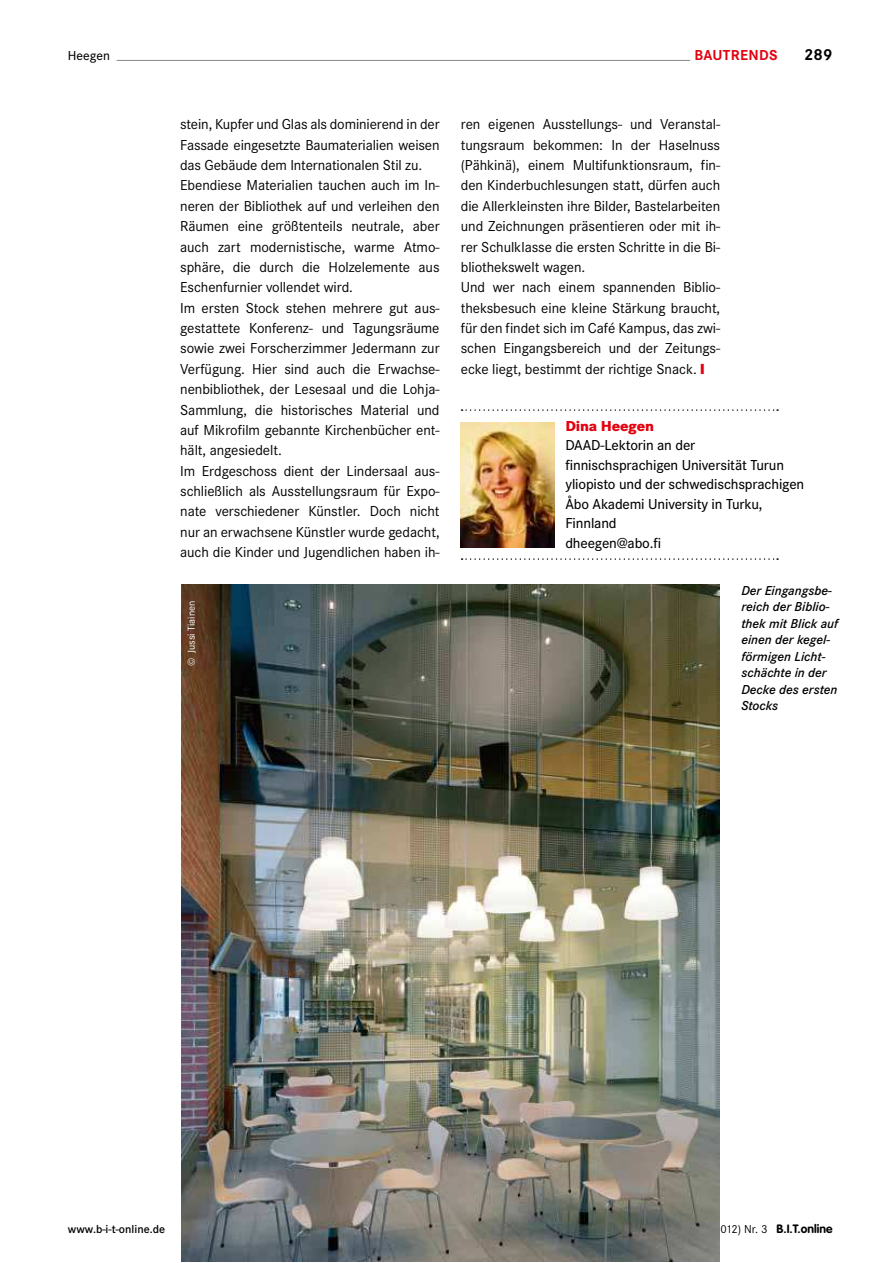
<style>
.page{position:relative;width:893px;height:1263px;background:#fff}
.page>*{position:absolute;margin:0;border:0;box-sizing:border-box;transform-origin:0 0}
.t1{font:700 16.5px "Corporate S";color:#000}
.t2{font:15px/20.4px "Corporate S";letter-spacing:-.005em;color:#000}
.t3{font:500 15px/19.5px "Corporate S";letter-spacing:-.01em;color:#000}
.t4{font:800 15px "Corporate S";letter-spacing:-.01em;color:#e3000f}
.t5{font:700 15px "Corporate S";letter-spacing:.025em;color:#e3000f}
.t6{font:italic 600 13.5px/16.5px "Corporate S";color:#000}
.t7{font:500 13.5px "Corporate S";color:#000}
.t8{font:12px "Corporate S";letter-spacing:-.055em;color:#000}
.t9{font:600 12px "Corporate S";color:#000}
.t10{font:10.5px "Corporate S";letter-spacing:-.005em;color:#fff}
.s1{font-family:"VAG Rounded";font-weight:700}
</style>
<div class="page">
<hr style="left:117px;top:60px;width:573px;height:1px;background:#868786">
<img style="left:181px;top:585px;width:538px;height:677px">
<img style="left:461px;top:422px;width:93px;height:125px">
<svg style="left:461px;top:409px;width:317px;height:2px"></svg>
<svg style="left:461px;top:558px;width:317px;height:2px"></svg>
<p class="t7" style="left:68px;top:48px;width:43px">Heegen</p>
<p class="t5" style="left:694px;top:50px;width:85px">BAUTRENDS</p>
<p class="t1" style="left:804px;top:49px;width:30px">289</p>
<p class="t2" style="left:180px;top:114px;width:261px">stein, Kupfer und Glas als dominierend in der Fassade eingesetzte Baumaterialien weisen das Gebäude dem Internationalen Stil zu.<br>Ebendiese Materialien tauchen auch im In&shy;neren der Bibliothek auf und verleihen den Räumen eine größtenteils neutrale, aber auch zart modernistische, warme Atmo&shy;sphäre, die durch die Holzelemente aus Eschenfurnier vollendet wird.<br>Im ersten Stock stehen mehrere gut aus&shy;gestattete Konferenz- und Tagungsräume sowie zwei Forscherzimmer Jedermann zur Verfügung. Hier sind auch die Erwachse&shy;nenbibliothek, der Lesesaal und die Lohja-Sammlung, die historisches Material und auf Mikrofilm gebannte Kirchenbücher ent&shy;hält, angesiedelt.<br>Im Erdgeschoss dient der Lindersaal aus&shy;schließlich als Ausstellungsraum für Expo&shy;nate verschiedener Künstler. Doch nicht nur an erwachsene Künstler wurde gedacht, auch die Kinder und Jugendlichen haben ih-</p>
<p class="t2" style="left:461px;top:114px;width:261px">ren eigenen Ausstellungs- und Veranstal&shy;tungsraum bekommen: In der Haselnuss (Pähkinä), einem Multifunktionsraum, fin&shy;den Kinderbuchlesungen statt, dürfen auch die Allerkleinsten ihre Bilder, Bastelarbeiten und Zeichnungen präsentieren oder mit ih&shy;rer Schulklasse die ersten Schritte in die Bi&shy;bliothekswelt wagen.<br>Und wer nach einem spannenden Biblio&shy;theksbesuch eine kleine Stärkung braucht, für den findet sich im Café Kampus, das zwi&shy;schen Eingangsbereich und der Zeitungs&shy;ecke liegt, bestimmt der richtige Snack.</p>
<p class="t4" style="left:565px;top:421px;width:90px">Dina Heegen</p>
<p class="t3" style="left:565px;top:435px;width:240px">DAAD-Lektorin an der finnischsprachigen Universität Turun yliopisto und der schwedischsprachigen<br>Åbo Akademi University in Turku,<br>Finnland<br>dheegen@abo.fi</p>
<p class="t10" style="left:186px;top:666px;width:67px;rotate:-90deg">© Jussi Tiainen</p>
<p class="t6" style="left:741px;top:583px;width:98px">Der Eingangsbe&shy;reich der Biblio&shy;thek mit Blick auf einen der kegel&shy;förmigen Licht&shy;schächte in der<br>Decke des ersten<br>Stocks</p>
<p class="t9" style="left:68px;top:1221px;width:99px">www.b-i-t-online.de</p>
<p class="t8" style="left:695px;top:1225px;width:138px">15 (2012) Nr. 3 <span class="s1">B.I.T.online</span></p>
</div>
